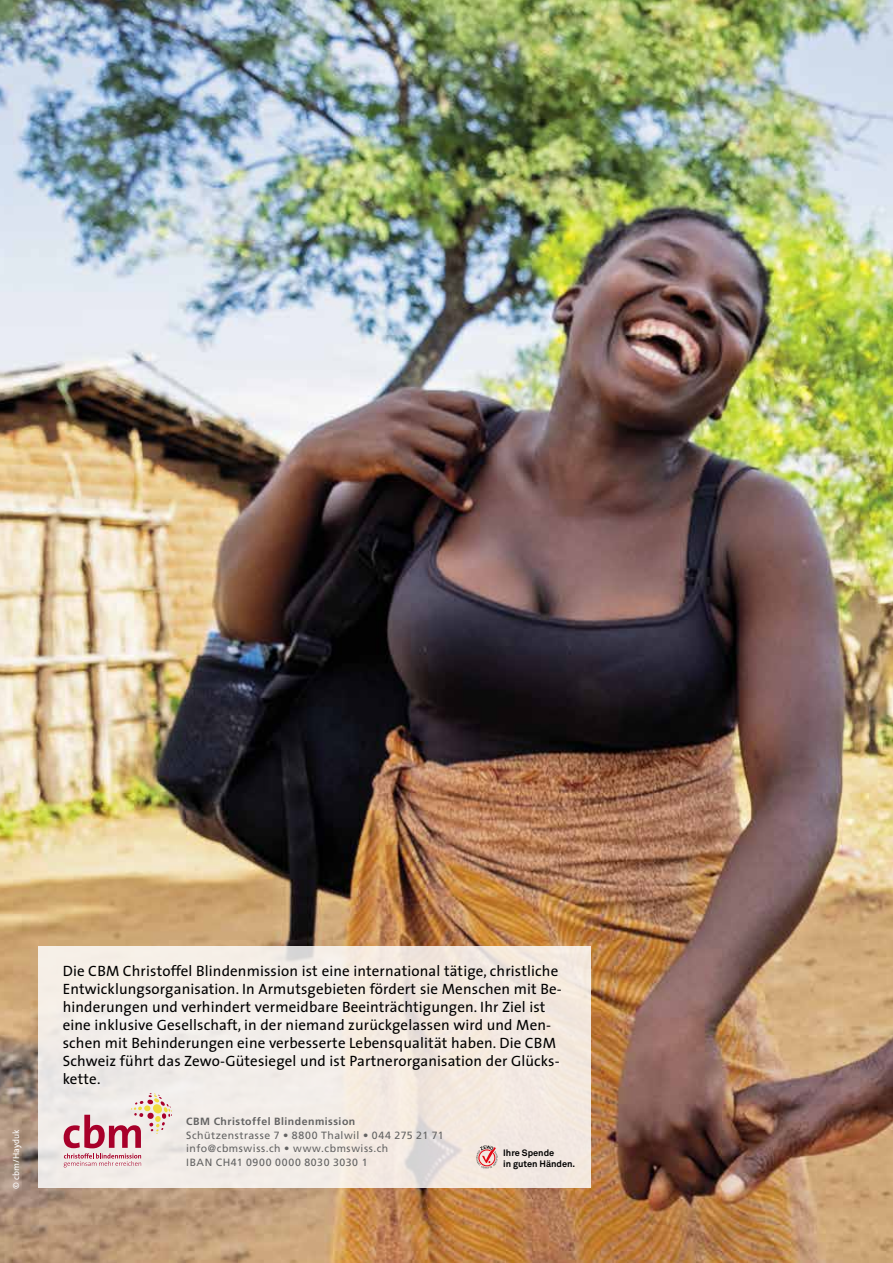
<style>
.page{position:relative;width:893px;height:1263px;background:#fff}
.page>*{position:absolute;margin:0;border:0;box-sizing:border-box;transform-origin:0 0}
.titel_fuer_fliesstext_neu{font:15px/18px "The Sans Plain";letter-spacing:.01em;color:#000}
.t1{font:700 12.6px "Akkurat";letter-spacing:.02em;color:#000}
.t2{font:10.5px/13.5px "Frutiger LT Com";letter-spacing:.055em;color:#636363}
.t3{font:700 10.5px "Frutiger LT Com";letter-spacing:.05em;color:#636363}
.t4{font:700 9.15px/10.5px "Akkurat";color:#000}
.t5{font:9px "The Sans Plain";color:#fff}
</style>
<div class="page">
<img style="left:0;top:0;width:893px;height:1263px">
<div style="left:38px;top:946px;width:553px;height:241px;background:#f3ece5"></div>
<svg style="left:473px;top:1145px;width:106px;height:26px"></svg>
<svg style="left:64px;top:1093px;width:108px;height:74px"></svg>
<p class="t5" style="left:9px;top:1188px;width:61px;rotate:-90deg">© cbm/Hayduk</p>
<p class="titel_fuer_fliesstext_neu" style="left:63px;top:961px;width:501px">Die CBM Christoffel Blindenmission ist eine international tätige, christliche Entwicklungsorganisation. In Armutsgebieten fördert sie Menschen mit Be&shy;hinderungen und verhindert vermeidbare Beeinträchtigungen. Ihr Ziel ist eine inklusive Gesellschaft, in der niemand zurückgelassen wird und Men&shy;schen mit Behinderungen eine verbesserte Lebensqualität haben. Die CBM Schweiz führt das Zewo-Gütesiegel und ist Partnerorganisation der Glücks&shy;kette.</p>
<p class="t1" style="left:471px;top:1050px;width:113px">LOGO MIT SLOGAN</p>
<p class="t3" style="left:186px;top:1116px;width:171px">CBM Christoffel Blindenmission</p>
<p class="t2" style="left:186px;top:1128px;width:259px">Schützenstrasse 7 • 8800 Thalwil • 044 275 21 71</p>
<p class="t2" style="left:186px;top:1142px;width:204px">info@cbmswiss.ch • www.cbmswiss.ch<br>IBAN CH41 0900 0000 8030 3030 1</p>
<p class="t4" style="left:503px;top:1147px;width:74px">Ihre Spende<br>in guten Händen.</p>
</div>
